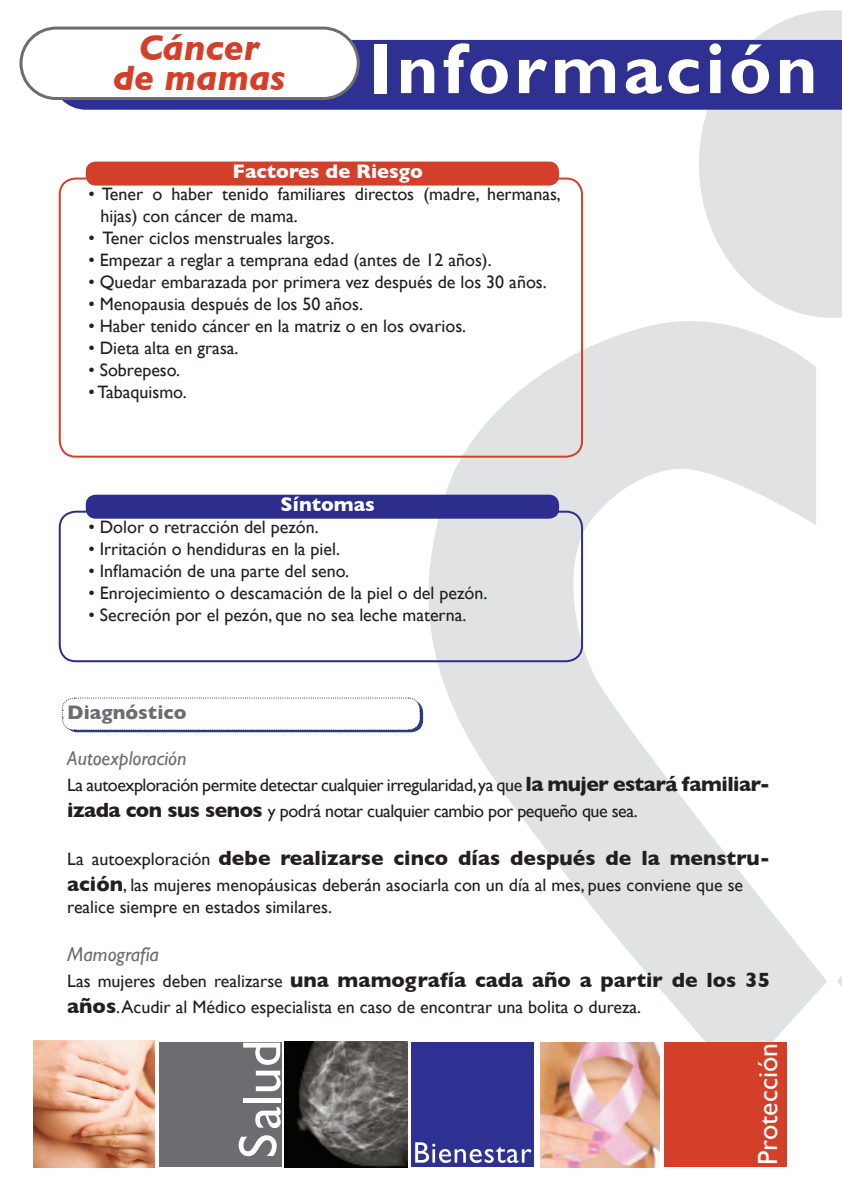
<style>
.page{position:relative;width:842px;height:1191px;background:#fff}
.page>*{position:absolute;margin:0;border:0;box-sizing:border-box;transform-origin:0 0}
.t1{font:italic 700 36px "Gill Sans";color:#d43f29}
.subtit{font:27.8px "Gill Sans";color:#fff}
.txt{font:700 21px "Gill Sans";color:#231f20}
.subtit-2{font:italic 20px "Gill Sans";color:#6c6d70}
.subtit-3{font:700 20px "Gill Sans";color:#fff}
.subtit-4{font:700 20px "Gill Sans";color:#6c6d70}
.txt-2{font:18px/22px "Gill Sans";color:#231f20}
.txt-3{font:18px/26px "Gill Sans";letter-spacing:-.025em;color:#231f20}
.s1{font-weight:700;font-size:21px}
.s2{font-weight:400;font-size:18px}
</style>
<div class="page">
<svg style="left:699px;top:10px;width:143px;height:308px;fill:#e1e2e4"></svg>
<svg style="left:424px;top:303px;width:403px;height:738px"></svg>
<svg style="left:837px;top:303px;width:5px;height:684px"></svg>
<div style="left:62px;top:40px;width:780px;height:70px;background:#2e3092"></div>
<svg style="left:22px;top:28px;width:337px;height:71px"></svg>
<div style="left:19px;top:27px;width:341px;height:73px;border:2px solid #6c6d70;border-radius:36px"></div>
<div style="left:375px;top:44px;width:12px;height:49px;background:#fff"></div>
<svg style="left:401px;top:59px;width:33px;height:34px"></svg>
<svg style="left:444px;top:43px;width:64px;height:51px"></svg>
<svg style="left:519px;top:59px;width:28px;height:34px"></svg>
<svg style="left:555px;top:59px;width:60px;height:34px"></svg>
<svg style="left:626px;top:59px;width:36px;height:35px"></svg>
<svg style="left:668px;top:59px;width:31px;height:35px"></svg>
<svg style="left:709px;top:43px;width:12px;height:50px"></svg>
<svg style="left:732px;top:44px;width:37px;height:50px"></svg>
<svg style="left:780px;top:59px;width:33px;height:34px"></svg>
<div style="left:159px;top:1041px;width:122px;height:125px;background:#6c6d70"></div>
<div style="left:412px;top:1041px;width:122px;height:125px;background:#2e3092"></div>
<div style="left:664px;top:1041px;width:123px;height:125px;background:#d43f29"></div>
<svg style="left:239px;top:1135px;width:38px;height:21px"></svg>
<hr style="left:243px;top:1098px;width:37px;height:4px;background:#fff">
<svg style="left:243px;top:1042px;width:37px;height:22px"></svg>
<svg style="left:415px;top:1142px;width:117px;height:21px"></svg>
<svg style="left:255px;top:1107px;width:26px;height:21px"></svg>
<svg style="left:256px;top:1070px;width:25px;height:21px"></svg>
<img style="left:285px;top:1042px;width:122px;height:125px">
<img style="left:34px;top:1040px;width:120px;height:127px">
<div style="left:59px;top:178px;width:524px;height:280px;border:2px solid #d43f29;border-radius:16px"></div>
<div style="left:59px;top:511px;width:524px;height:151px;border:2px solid #2c2d8c;border-radius:16px"></div>
<div style="left:86px;top:162px;width:473px;height:24px;background:#d43f29;border-radius:10px"></div>
<div style="left:86px;top:495px;width:473px;height:24px;background:#2c2d8c;border-radius:10px"></div>
<svg style="left:65px;top:700px;width:358px;height:32px"></svg>
<svg style="left:61px;top:697px;width:360px;height:34px"></svg>
<img style="left:540px;top:1042px;width:120px;height:125px">
<p class="t1" style="left:139px;top:27px;width:122px">Cáncer</p>
<p class="t1" style="left:113px;top:57px;width:174px">de mamas</p>
<p class="subtit-3" style="left:232px;top:156px;width:192px">Factores de Riesgo</p>
<p class="txt-2" style="left:100px;top:183px;width:462px;text-indent:-12px">• Tener o haber tenido familiares directos (madre, hermanas, hijas) con cáncer de mama.</p>
<p class="txt-2" style="left:88px;top:227px;width:247px">• Tener ciclos menstruales largos.</p>
<p class="txt-2" style="left:88px;top:249px;width:405px">• Empezar a reglar a temprana edad (antes de 12 años).</p>
<p class="txt-2" style="left:88px;top:271px;width:460px">• Quedar embarazada por primera vez después de los 30 años.</p>
<p class="txt-2" style="left:88px;top:293px;width:276px">• Menopausia después de los 50 años.</p>
<p class="txt-2" style="left:88px;top:315px;width:379px">• Haber tenido cáncer en la matriz o en los ovarios.</p>
<p class="txt-2" style="left:88px;top:337px;width:152px">• Dieta alta en grasa.</p>
<p class="txt-2" style="left:88px;top:359px;width:93px">• Sobrepeso.</p>
<p class="txt-2" style="left:88px;top:381px;width:100px">• Tabaquismo.</p>
<p class="subtit-3" style="left:281px;top:489px;width:96px">Síntomas</p>
<p class="txt-2" style="left:88px;top:516px;width:232px">• Dolor o retracción del pezón.</p>
<p class="txt-2" style="left:88px;top:538px;width:253px">• Irritación o hendiduras en la piel.</p>
<p class="txt-2" style="left:88px;top:560px;width:262px">• Inflamación de una parte del seno.</p>
<p class="txt-2" style="left:88px;top:582px;width:400px">• Enrojecimiento o descamación de la piel o del pezón.</p>
<p class="txt-2" style="left:88px;top:604px;width:379px">• Secreción por el pezón, que no sea leche materna.</p>
<p class="subtit-4" style="left:67px;top:696px;width:121px">Diagnóstico</p>
<p class="subtit-2" style="left:67px;top:747px;width:121px">Autoexploración</p>
<p class="txt-3" style="left:67px;top:772px;width:704px">La autoexploración permite detectar cualquier irregularidad, ya que <span class="s1">la mujer estará familiar&shy;izada con sus senos</span> y podrá notar cualquier cambio por pequeño que sea.</p>
<p class="txt" style="left:67px;top:841px;width:704px"><span class="s2">La autoexploración</span> debe realizarse cinco días después de la menstru-</p>
<p class="txt-2" style="left:67px;top:874px;width:677px"><span class="s1">ación</span>, las mujeres menopáusicas deberán asociarla con un día al mes, pues conviene que se</p>
<p class="txt-2" style="left:67px;top:896px;width:266px">realice siempre en estados similares.</p>
<p class="subtit-2" style="left:67px;top:943px;width:93px">Mamografía</p>
<p class="txt" style="left:67px;top:963px;width:704px"><span class="s2">Las mujeres deben realizarse</span> una mamografía cada año a partir de los 35</p>
<p class="txt-2" style="left:67px;top:996px;width:575px"><span class="s1">años</span>. Acudir al Médico especialista en caso de encontrar una bolita o dureza.</p>
<p class="subtit" style="left:751px;top:1164px;width:123px;rotate:-90deg">Protección</p>
</div>
